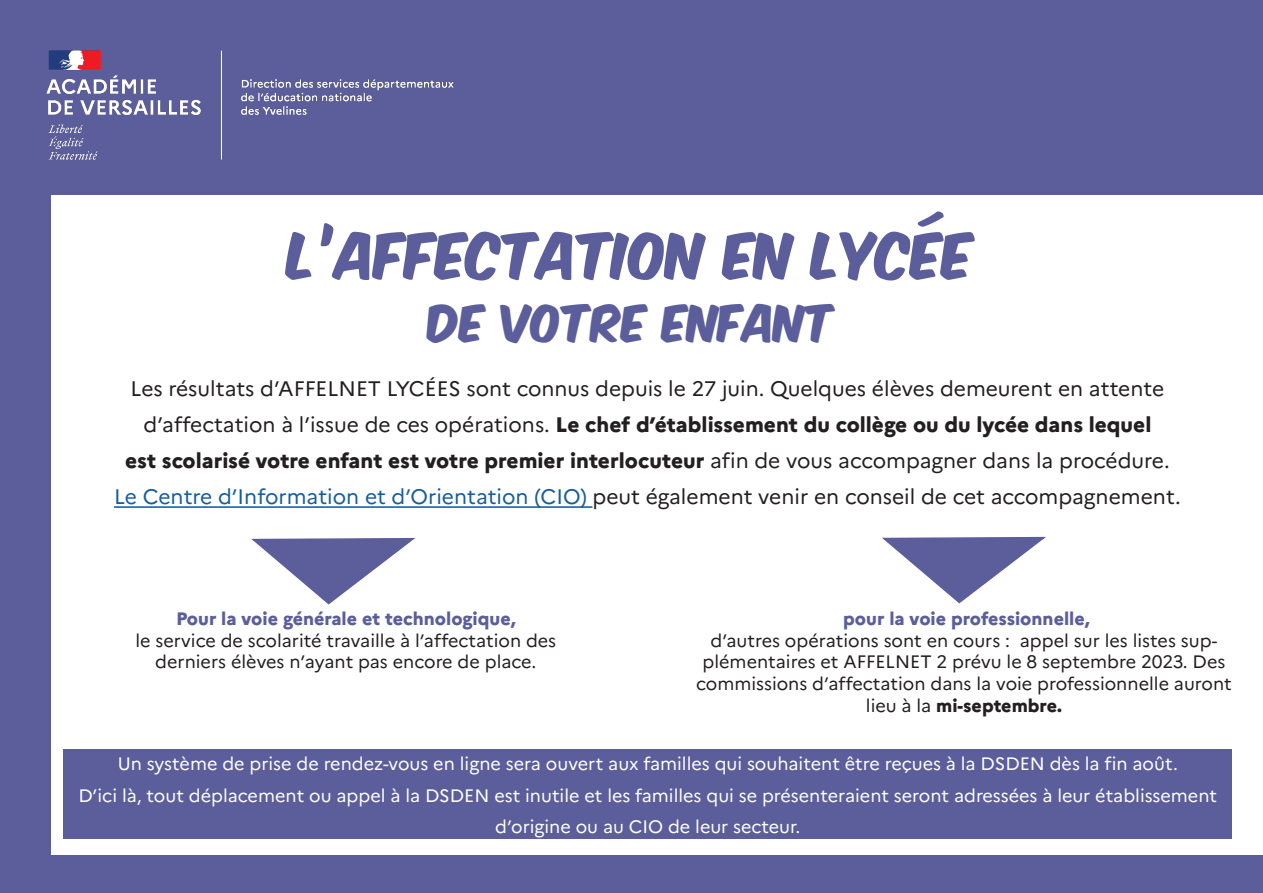
<style>
.page{position:relative;width:1263px;height:893px;background:#5c5e9c}
.page>*{position:absolute;margin:0;border:0;box-sizing:border-box;transform-origin:0 0}
.t1{font:54px "Komika Axis";color:#5c5e9c}
.t2{font:43.5px "Komika Axis";color:#5c5e9c}
.t3{font:800 21px "Marianne";color:#231f20}
.t4{font:21px "Marianne";color:#231f20}
.t5{font:18px/21.6px "Marianne";color:#231f20;text-align:center}
.t6{font:18px "Marianne";color:#fff}
.t7{font:800 18px "Marianne";color:#5c5e9c}
.s1{font-weight:400}
.s2{color:#175d9e}
.s3{font-weight:800}
</style>
<div class="page">
<img style="left:46px;top:50px;width:408px;height:110px">
<div style="left:51px;top:196px;width:1212px;height:659px;background:#fff"></div>
<hr style="left:114px;top:506px;width:478px;height:2px;background:#175d9e">
<svg style="left:251px;top:537px;width:164px;height:68px"></svg>
<svg style="left:882px;top:536px;width:164px;height:68px"></svg>
<div style="left:64px;top:749px;width:1168px;height:90px;background:#5c5e9c"></div>
<p class="t1" style="left:289px;top:229px;width:687px">L’AFFECTATION EN LYCÉE</p>
<p class="t2" style="left:429px;top:302px;width:407px">DE VOTRE ENFANT</p>
<p class="t4" style="left:131px;top:376px;width:1035px">Les résultats d’AFFELNET LYCÉES sont connus depuis le 27 juin. Quelques élèves demeurent en attente</p>
<p class="t3" style="left:143px;top:412px;width:1009px"><span class="s1">d’affectation à l’issue de ces opérations.</span> Le chef d’établissement du collège ou du lycée dans lequel</p>
<p class="t3" style="left:125px;top:448px;width:1046px">est scolarisé votre enfant est votre premier interlocuteur <span class="s1">afin de vous accompagner dans la procédure.</span></p>
<p class="t4" style="left:114px;top:484px;width:1068px"><span class="s2">Le Centre d’Information et d’Orientation (CIO)</span> peut également venir en conseil de cet accompagnement.</p>
<p class="t7" style="left:176px;top:608px;width:341px">Pour la voie générale et technologique,</p>
<p class="t5" style="left:135px;top:629px;width:422px">le service de scolarité travaille à l’affectation des derniers élèves n’ayant pas encore de place.</p>
<p class="t7" style="left:843px;top:608px;width:248px">pour la voie professionnelle,</p>
<p class="t5" style="left:696px;top:629px;width:537px">d’autres opérations sont en cours : appel sur les listes sup&shy;plémentaires et AFFELNET 2 prévu le 8 septembre 2023. Des commissions d’affectation dans la voie professionnelle auront lieu à la <span class="s3">mi-septembre.</span></p>
<p class="t6" style="left:118px;top:753px;width:1061px">Un système de prise de rendez-vous en ligne sera ouvert aux familles qui souhaitent être reçues à la DSDEN dès la fin août.</p>
<p class="t6" style="left:78px;top:785px;width:1140px">D’ici là, tout déplacement ou appel à la DSDEN est inutile et les familles qui se présenteraient seront adressées à leur établissement</p>
<p class="t6" style="left:495px;top:816px;width:307px">d’origine ou au CIO de leur secteur.</p>
</div>
